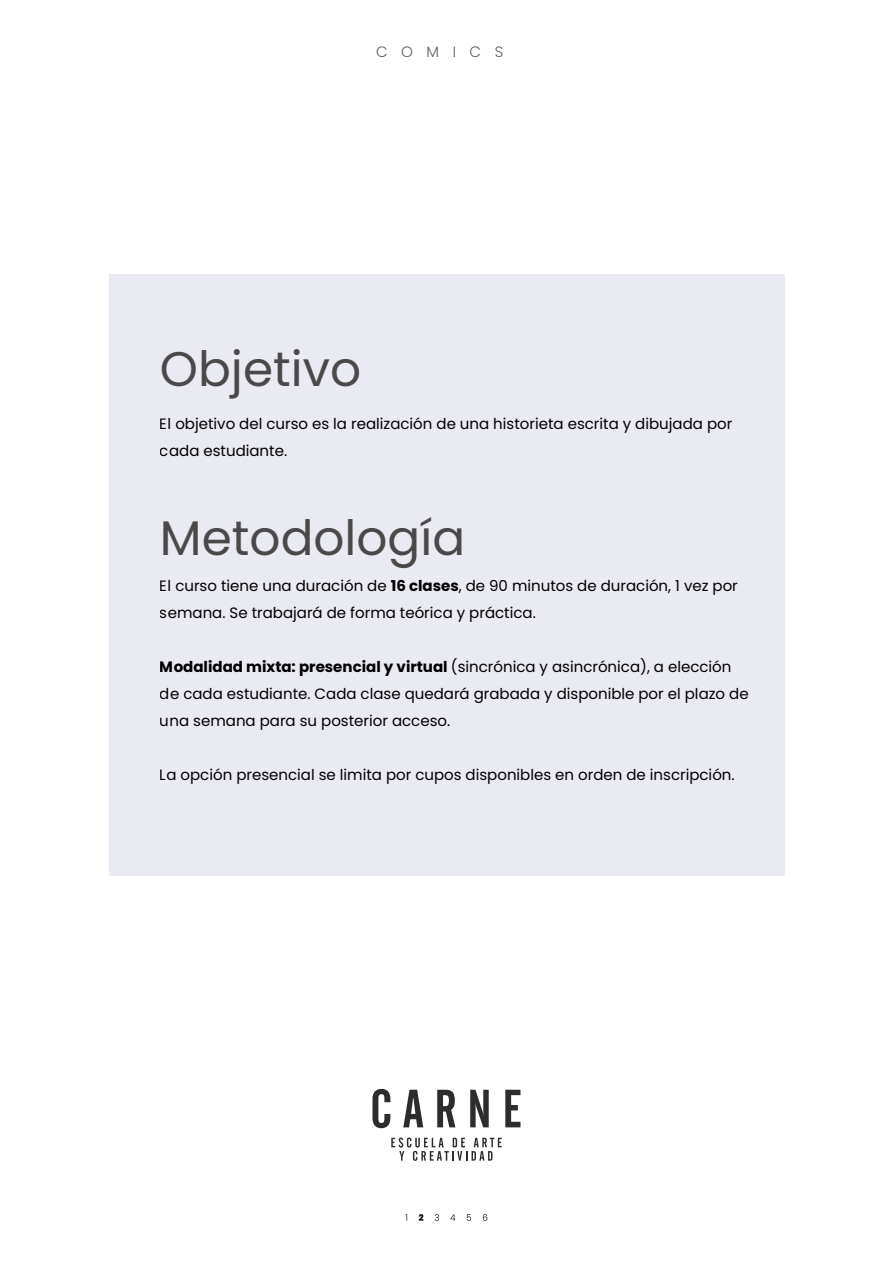
<style>
.page{position:relative;width:893px;height:1263px;background:#fff}
.page>*{position:absolute;margin:0;border:0;box-sizing:border-box;transform-origin:0 0}
.t1{font:48.6px "Poppins";color:#4a4949}
.t2{font:15px/27px "Poppins";color:#000}
.t3{font:300 15px "Poppins";letter-spacing:.9em;color:#605e60}
.s1{font-weight:700}
</style>
<div class="page">
<div style="left:109px;top:274px;width:675px;height:602px;background:#eaeaf3"></div>
<svg style="left:419px;top:1214px;width:4px;height:7px"></svg>
<svg style="left:435px;top:1214px;width:4px;height:7px"></svg>
<svg style="left:450px;top:1214px;width:5px;height:7px"></svg>
<svg style="left:467px;top:1214px;width:4px;height:7px"></svg>
<svg style="left:483px;top:1214px;width:4px;height:7px"></svg>
<svg style="left:437px;top:1090px;width:18px;height:37px"></svg>
<svg style="left:403px;top:1090px;width:20px;height:37px"></svg>
<svg style="left:505px;top:1090px;width:15px;height:37px"></svg>
<svg style="left:372px;top:1089px;width:18px;height:39px"></svg>
<svg style="left:470px;top:1090px;width:19px;height:37px"></svg>
<svg style="left:391px;top:1137px;width:111px;height:24px"></svg>
<p class="t3" style="left:376px;top:43px;width:129px">COMICS</p>
<h1 class="t1" style="left:160px;top:341px;width:203px">Objetivo</h1>
<p class="t2" style="left:160px;top:410px;width:574px">El objetivo del curso es la realización de una historieta escrita y dibujada por cada estudiante.</p>
<h1 class="t1" style="left:160px;top:510px;width:307px">Metodología</h1>
<p class="t2" style="left:160px;top:572px;width:579px">El curso tiene una duración de <span class="s1">16 clases</span>, de 90 minutos de duración, 1 vez por semana. Se trabajará de forma teórica y práctica.</p>
<p class="t2" style="left:160px;top:653px;width:590px"><span class="s1">Modalidad mixta: presencial y virtual</span> (sincrónica y asincrónica), a elección de cada estudiante. Cada clase quedará grabada y disponible por el plazo de una semana para su posterior acceso.</p>
<p class="t2" style="left:160px;top:761px;width:576px">La opción presencial se limita por cupos disponibles en orden de inscripción.</p>
</div>
